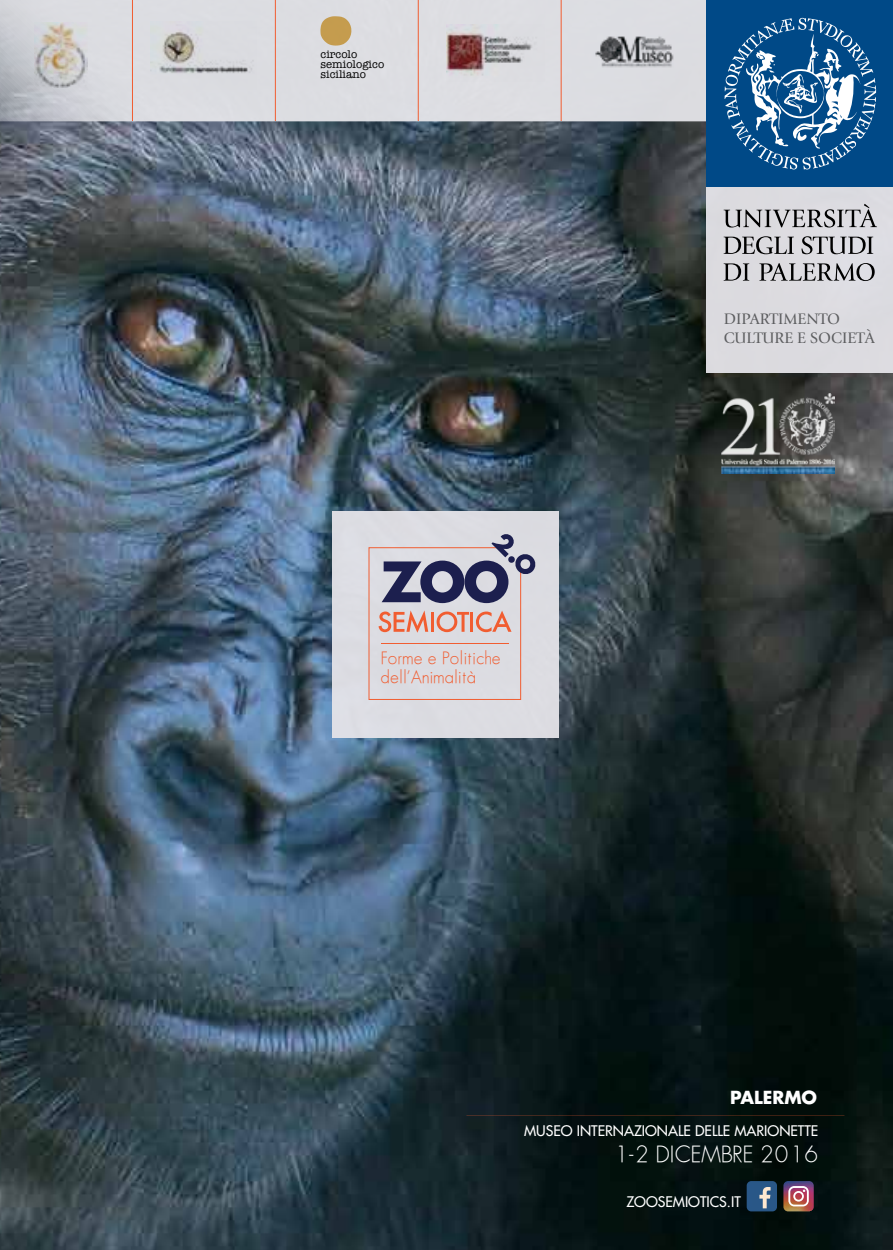
<style>
.page{position:relative;width:893px;height:1250px;background:#fff}
.page>*{position:absolute;margin:0;border:0;box-sizing:border-box;transform-origin:0 0}
.t1{font:21.82px "Futura ICG Light";color:#fff}
.t2{font:700 17.55px "Futura LT";color:#fff}
.t3{font:16.65px/18.7px "Futura ICG Light";letter-spacing:.01em;color:#f15d31}
.t4{font:15.97px/19.1px "Giovanni LT";color:#5c5d5f}
.t5{font:14.17px "Futura LT";color:#fff}
.t6{font:11.47px/10.3px "American Typewriter";color:#000}
</style>
<div class="page">
<img style="left:0;top:121px;width:893px;height:1128px">
<div style="left:747px;top:1180px;width:30px;height:31px;background:#295787;border-radius:5px"></div>
<svg style="left:759px;top:1187px;width:12px;height:21px"></svg>
<svg style="left:783px;top:1180px;width:31px;height:31px"></svg>
<div style="left:332px;top:511px;width:226px;height:227px;background:#dcdce2"></div>
<svg style="left:368px;top:534px;width:168px;height:166px"></svg>
<svg style="left:0;top:0;width:707px;height:121px;background:#d8d9de"></svg>
<div style="left:580px;top:11px;width:107px;height:79px;background:#dcdde2"></div>
<img style="left:595px;top:36px;width:79px;height:32px">
<div style="left:150px;top:11px;width:108px;height:79px;background:#dbdce0"></div>
<img style="left:151px;top:28px;width:102px;height:46px">
<svg style="left:23px;top:11px;width:75px;height:88px;background:#d1d2d8"></svg>
<img style="left:34px;top:22px;width:53px;height:66px">
<div style="left:437px;top:11px;width:107px;height:79px;background:#dddde2"></div>
<img style="left:447px;top:25px;width:85px;height:51px">
<div style="left:293px;top:11px;width:108px;height:79px;background:#dcdde1"></div>
<svg style="left:320px;top:16px;width:31px;height:30px"></svg>
<hr style="left:275px;top:0;width:1px;height:121px;background:#f15d31">
<hr style="left:418px;top:0;width:1px;height:121px;background:#f15d31">
<hr style="left:561px;top:0;width:1px;height:121px;background:#f15d31">
<hr style="left:132px;top:0;width:1px;height:121px;background:#f15d31">
<div style="left:707px;top:186px;width:186px;height:187px;background:#dbdbdf"></div>
<svg style="left:724px;top:204px;width:153px;height:23px"></svg>
<svg style="left:724px;top:236px;width:70px;height:18px"></svg>
<svg style="left:801px;top:236px;width:72px;height:18px"></svg>
<svg style="left:724px;top:263px;width:25px;height:17px"></svg>
<svg style="left:759px;top:263px;width:116px;height:18px"></svg>
<div style="left:707px;top:0;width:186px;height:186px;background:#004987"></div>
<svg style="left:725px;top:18px;width:151px;height:151px"></svg>
<img style="left:721px;top:393px;width:113px;height:81px">
<p class="t6" style="left:320px;top:48px;width:65px">circolo semiologico siciliano</p>
<p class="t3" style="left:381px;top:648px;width:121px">Forme e Politiche dell’Animalità</p>
<p class="t4" style="left:724px;top:310px;width:153px">DIPARTIMENTO<br>CULTURE E SOCIETÀ</p>
<p class="t2" style="left:730px;top:1085px;width:88px">PALERMO</p>
<p class="t5" style="left:524px;top:1121px;width:296px">MUSEO INTERNAZIONALE DELLE MARIONETTE</p>
<h1 class="t1" style="left:613px;top:1139px;width:206px">1-2 DICEMBRE 2016</h1>
<p class="t5" style="left:626px;top:1192px;width:116px">ZOOSEMIOTICS.IT</p>
</div>
